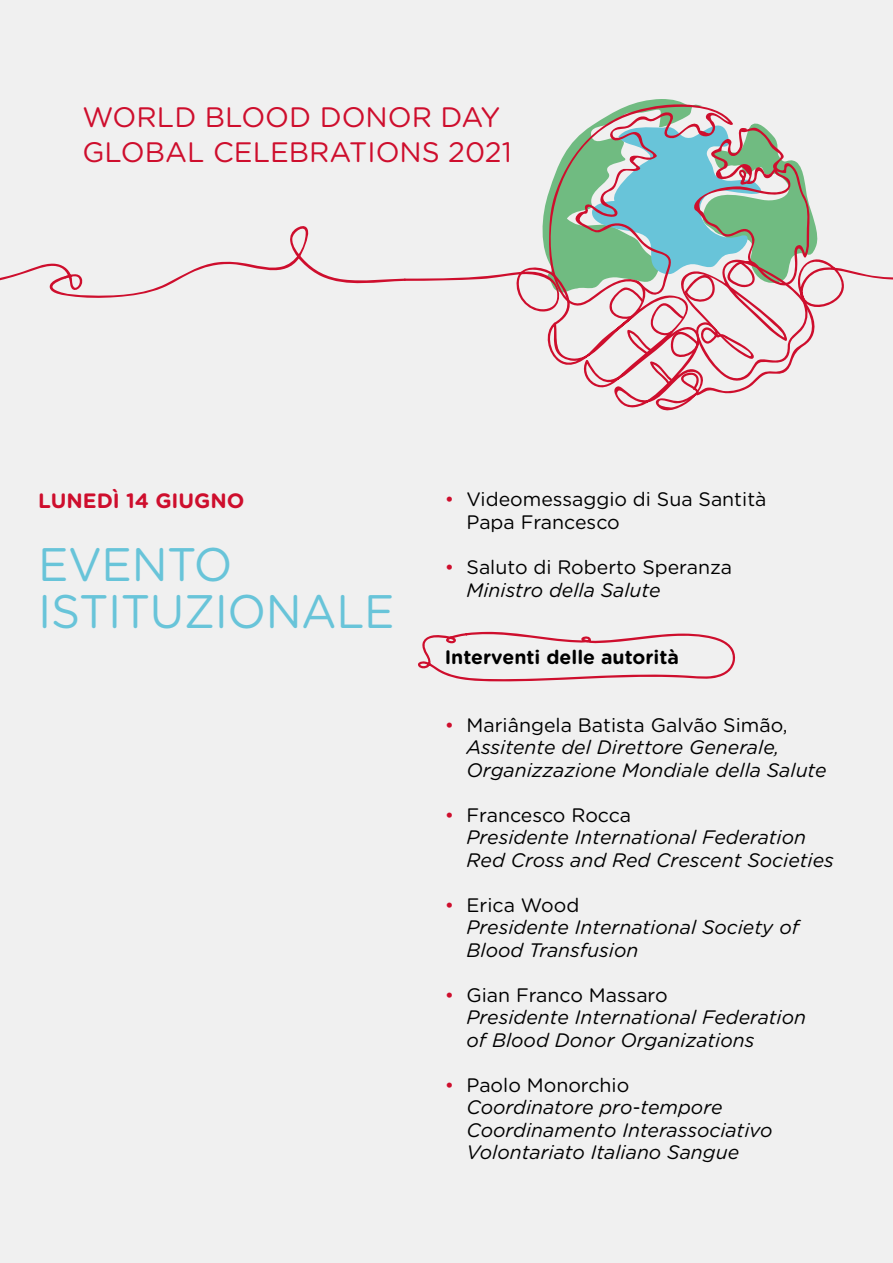
<style>
.page{position:relative;width:893px;height:1263px;background:#f0f0f0}
.page>*{position:absolute;margin:0;border:0;box-sizing:border-box;transform-origin:0 0}
.t1{font:46.95px/47px "Gotham Rounded";letter-spacing:-.01em;color:#68c4d9}
.t2{font:28.2px/34.2px "Gotham Rounded";color:#ce0e2d}
.t3{font:700 20.7px "Gotham Rounded";color:#ce0e2d}
.t4{font:italic 19.5px/22.5px "Gotham Rounded";color:#000}
.t5{font:19.5px/22.5px "Gotham Rounded";color:#000}
.t6{font:700 19.5px "Gotham Rounded";color:#000}
.s1{color:#ce0e2d}
.s2{font-style:italic}
.s3{font-style:normal;color:#ce0e2d}
.s4{font-style:normal}
</style>
<div class="page">
<svg style="left:0;top:99px;width:893px;height:312px"></svg>
<svg style="left:418px;top:631px;width:318px;height:50px"></svg>
<h2 class="t2" style="left:83px;top:99px;width:431px">WORLD BLOOD DONOR DAY<br>GLOBAL CELEBRATIONS 2021</h2>
<p class="t3" style="left:38px;top:485px;width:208px">LUNEDÌ 14 GIUGNO</p>
<h1 class="t1" style="left:38px;top:539px;width:358px">EVENTO<br>ISTITUZIONALE</h1>
<p class="t5" style="left:466px;top:487px;width:301px;text-indent:-22px"><span class="s1">•</span> Videomessaggio di Sua Santità<br>Papa Francesco</p>
<p class="t5" style="left:466px;top:555px;width:267px;text-indent:-22px"><span class="s1">•</span> Saluto di Roberto Speranza<br><span class="s2">Ministro della Salute</span></p>
<p class="t6" style="left:445px;top:643px;width:236px">Interventi delle autorità</p>
<p class="t4" style="left:466px;top:712px;width:362px;text-indent:-22px"><span class="s3">•</span> <span class="s4">Mariângela Batista Galvão Simão,<br></span>Assitente del Direttore Generale,<br>Organizzazione Mondiale della Salute</p>
<p class="t4" style="left:466px;top:802px;width:369px;text-indent:-22px"><span class="s3">•</span> <span class="s4">Francesco Rocca<br></span>Presidente International Federation<br>Red Cross and Red Crescent Societies</p>
<p class="t4" style="left:466px;top:892px;width:334px;text-indent:-22px"><span class="s3">•</span> <span class="s4">Erica Wood<br></span>Presidente International Society of<br>Blood Transfusion</p>
<p class="t4" style="left:466px;top:983px;width:341px;text-indent:-22px"><span class="s3">•</span> <span class="s4">Gian Franco Massaro<br></span>Presidente International Federation of Blood Donor Organizations</p>
<p class="t4" style="left:466px;top:1073px;width:308px;text-indent:-22px"><span class="s3">•</span> <span class="s4">Paolo Monorchio<br></span>Coordinatore pro-tempore<br>Coordinamento Interassociativo<br>Volontariato Italiano Sangue</p>
</div>
